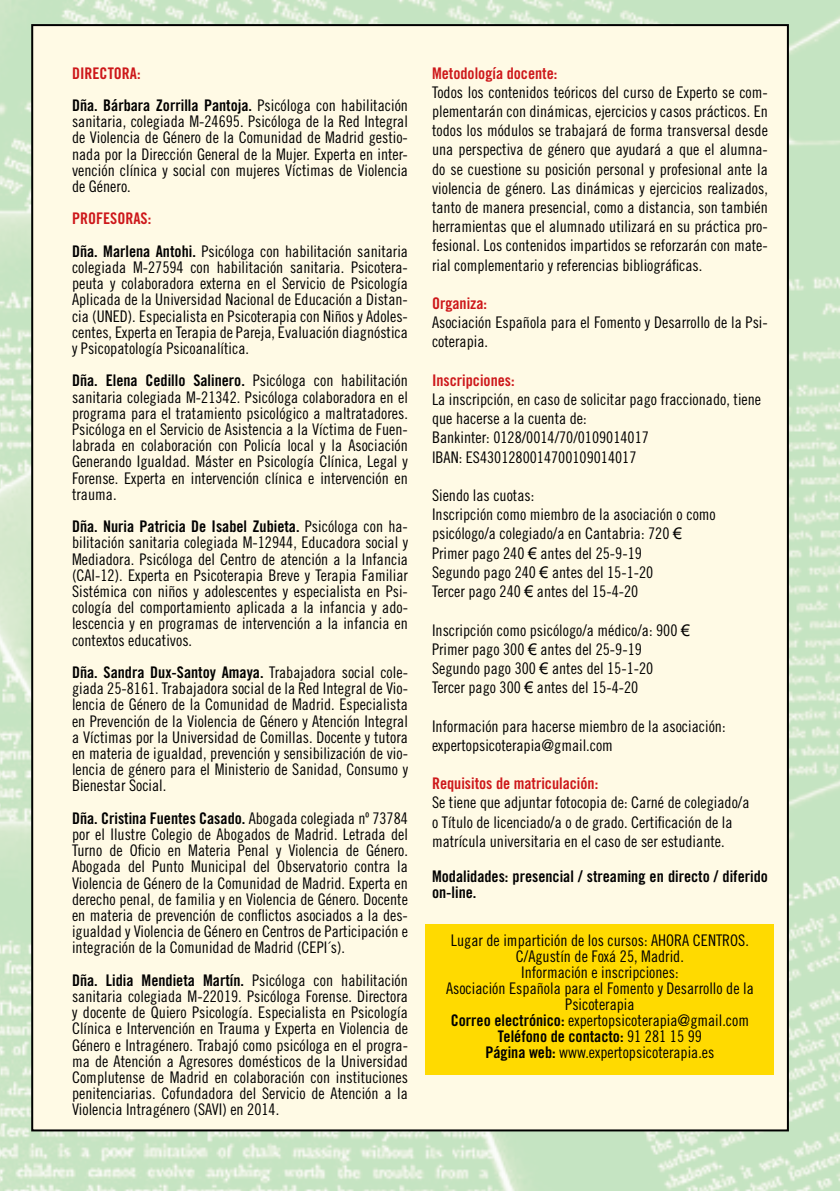
<style>
.page{position:relative;width:840px;height:1191px;background:#fff}
.page>*{position:absolute;margin:0;border:0;box-sizing:border-box;transform-origin:0 0}
.t1{font:16px/16.2px "Trade Gothic Cond Eighteen";color:#000;text-align:justify}
.t2{font:16px/32.4px "Trade Gothic Bold Cond Twenty";color:#000}
.t3{font:16px "Trade Gothic Bold Cond Twenty";color:#cd171a}
.s1{color:#cd171a}
.s2{font-family:"Trade Gothic Cond Eighteen"}
.s3{font-family:"Trade Gothic Bold Cond Twenty"}
.s4{font-family:"Arial"}
</style>
<div class="page">
<img style="left:0;top:0;width:839px;height:1191px">
<div style="left:32px;top:25px;width:755px;height:1105px;background:#fffae5"></div>
<div style="left:425px;top:924px;width:348px;height:150px;background:#ffda00"></div>
<p class="t2" style="left:72px;top:57px;width:337px"><span class="s1">DIRECTORA:<br></span>Dña. Bárbara Zorrilla Pantoja. <span class="s2">Psicóloga con habilitación</span></p>
<p class="t1" style="left:72px;top:113px;width:337px">sanitaria, colegiada M-24695. Psicóloga de la Red Integral de Violencia de Género de la Comunidad de Madrid gestio&shy;nada por la Dirección General de la Mujer. Experta en inter&shy;vención clínica y social con mujeres Víctimas de Violencia de Género.</p>
<p class="t3" style="left:72px;top:209px;width:81px">PROFESORAS:</p>
<p class="t1" style="left:72px;top:243px;width:337px"><span class="s3">Dña. Marlena Antohi.</span> Psicóloga con habilitación sanitaria colegiada M-27594 con habilitación sanitaria. Psicotera&shy;peuta y colaboradora externa en el Servicio de Psicología Aplicada de la Universidad Nacional de Educación a Distan&shy;cia (UNED). Especialista en Psicoterapia con Niños y Adoles&shy;centes, Experta en Terapia de Pareja, Evaluación diagnóstica y Psicopatología Psicoanalítica.</p>
<p class="t2" style="left:72px;top:364px;width:337px">Dña. Elena Cedillo Salinero. <span class="s2">Psicóloga con habilitación</span></p>
<p class="t1" style="left:72px;top:388px;width:337px">sanitaria colegiada M-21342. Psicóloga colaboradora en el programa para el tratamiento psicológico a maltratadores.<br>Psicóloga en el Servicio de Asistencia a la Víctima de Fuen&shy;labrada en colaboración con Policía local y la Asociación Generando Igualdad. Máster en Psicología Clínica, Legal y Forense. Experta en intervención clínica e intervención en trauma.</p>
<p class="t2" style="left:72px;top:510px;width:337px">Dña. Nuria Patricia De Isabel Zubieta. <span class="s2">Psicóloga con ha-</span></p>
<p class="t1" style="left:72px;top:534px;width:337px">bilitación sanitaria colegiada M-12944, Educadora social y Mediadora. Psicóloga del Centro de atención a la Infancia (CAI-12). Experta en Psicoterapia Breve y Terapia Familiar Sistémica con niños y adolescentes y especialista en Psi&shy;cología del comportamiento aplicada a la infancia y ado&shy;lescencia y en programas de intervención a la infancia en contextos educativos.</p>
<p class="t2" style="left:72px;top:656px;width:337px">Dña. Sandra Dux-Santoy Amaya. <span class="s2">Trabajadora social cole-</span></p>
<p class="t1" style="left:72px;top:680px;width:337px">giada 25-8161. Trabajadora social de la Red Integral de Vio&shy;lencia de Género de la Comunidad de Madrid. Especialista en Prevención de la Violencia de Género y Atención Integral a Víctimas por la Universidad de Comillas. Docente y tutora en materia de igualdad, prevención y sensibilización de vio&shy;lencia de género para el Ministerio de Sanidad, Consumo y Bienestar Social.</p>
<p class="t2" style="left:72px;top:801px;width:337px">Dña. Cristina Fuentes Casado. <span class="s2">Abogada colegiada nº 73784</span></p>
<p class="t1" style="left:72px;top:826px;width:337px">por el Ilustre Colegio de Abogados de Madrid. Letrada del Turno de Oficio en Materia Penal y Violencia de Género.<br>Abogada del Punto Municipal del Observatorio contra la Violencia de Género de la Comunidad de Madrid. Experta en derecho penal, de familia y en Violencia de Género. Docente en materia de prevención de conflictos asociados a la des&shy;igualdad y Violencia de Género en Centros de Participación e integración de la Comunidad de Madrid (CEPI´s).</p>
<p class="t2" style="left:72px;top:963px;width:337px">Dña. Lidia Mendieta Martín. <span class="s2">Psicóloga con habilitación</span></p>
<p class="t1" style="left:72px;top:988px;width:337px">sanitaria colegiada M-22019. Psicóloga Forense. Directora y docente de Quiero Psicología. Especialista en Psicología Clínica e Intervención en Trauma y Experta en Violencia de Género e Intragénero. Trabajó como psicóloga en el progra&shy;ma de Atención a Agresores domésticos de la Universidad Complutense de Madrid en colaboración con instituciones penitenciarias. Cofundadora del Servicio de Atención a la Violencia Intragénero (SAVI) en 2014.</p>
<p class="t3" style="left:432px;top:63px;width:127px">Metodología docente:</p>
<p class="t1" style="left:432px;top:82px;width:337px;line-height:19.2px">Todos los contenidos teóricos del curso de Experto se com&shy;plementarán con dinámicas, ejercicios y casos prácticos. En todos los módulos se trabajará de forma transversal desde una perspectiva de género que ayudará a que el alumna&shy;do se cuestione su posición personal y profesional ante la violencia de género. Las dinámicas y ejercicios realizados, tanto de manera presencial, como a distancia, son también herramientas que el alumnado utilizará en su práctica pro&shy;fesional. Los contenidos impartidos se reforzarán con mate&shy;rial complementario y referencias bibliográficas.</p>
<p class="t3" style="left:432px;top:293px;width:57px">Organiza:</p>
<p class="t1" style="left:432px;top:313px;width:337px;line-height:19.2px">Asociación Española para el Fomento y Desarrollo de la Psi&shy;coterapia.</p>
<p class="t3" style="left:432px;top:370px;width:84px">Inscripciones:</p>
<p class="t1" style="left:432px;top:389px;width:330px;line-height:19.2px;text-align:left">La inscripción, en caso de solicitar pago fraccionado, tiene que hacerse a la cuenta de:<br>Bankinter: 0128/0014/70/0109014017<br>IBAN: ES4301280014700109014017</p>
<p class="t1" style="left:432px;top:485px;width:285px;line-height:19.2px;text-align:left">Siendo las cuotas:<br>Inscripción como miembro de la asociación o como psicólogo/a colegiado/a en Cantabria: 720 <span class="s4">€ </span>Primer pago 240 <span class="s4">€</span> antes del 25-9-19<br>Segundo pago 240 <span class="s4">€</span> antes del 15-1-20<br>Tercer pago 240 <span class="s4">€</span> antes del 15-4-20</p>
<p class="t1" style="left:432px;top:620px;width:259px;line-height:19.2px;text-align:left">Inscripción como psicólogo/a médico/a: 900 <span class="s4">€ </span>Primer pago 300 <span class="s4">€</span> antes del 25-9-19<br>Segundo pago 300 <span class="s4">€</span> antes del 15-1-20<br>Tercer pago 300 <span class="s4">€</span> antes del 15-4-20</p>
<p class="t1" style="left:432px;top:716px;width:295px;line-height:19.2px">Información para hacerse miembro de la asociación: expertopsicoterapia@gmail.com</p>
<p class="t3" style="left:432px;top:773px;width:168px">Requisitos de matriculación:</p>
<p class="t1" style="left:432px;top:793px;width:319px;line-height:19.2px;text-align:left">Se tiene que adjuntar fotocopia de: Carné de colegiado/a o Título de licenciado/a o de grado. Certificación de la matrícula universitaria en el caso de ser estudiante.</p>
<p class="t2" style="left:432px;top:868px;width:337px;line-height:16px">Modalidades: presencial / streaming en directo / diferido on-line.</p>
<p class="t1" style="left:446px;top:932px;width:309px;text-align:center">Lugar de impartición de los cursos: AHORA CENTROS.<br>C/Agustín de Foxá 25, Madrid.<br>Información e inscripciones:<br>Asociación Española para el Fomento y Desarrollo de la Psicoterapia<br><span class="s3">Correo electrónico:</span> expertopsicoterapia@gmail.com</p>
<p class="t2" style="left:497px;top:1020px;width:205px">Teléfono de contacto: <span class="s2">91 281 15 99</span></p>
<p class="t1" style="left:485px;top:1044px;width:230px"><span class="s3">Página web:</span> www.expertopsicoterapia.es</p>
</div>
